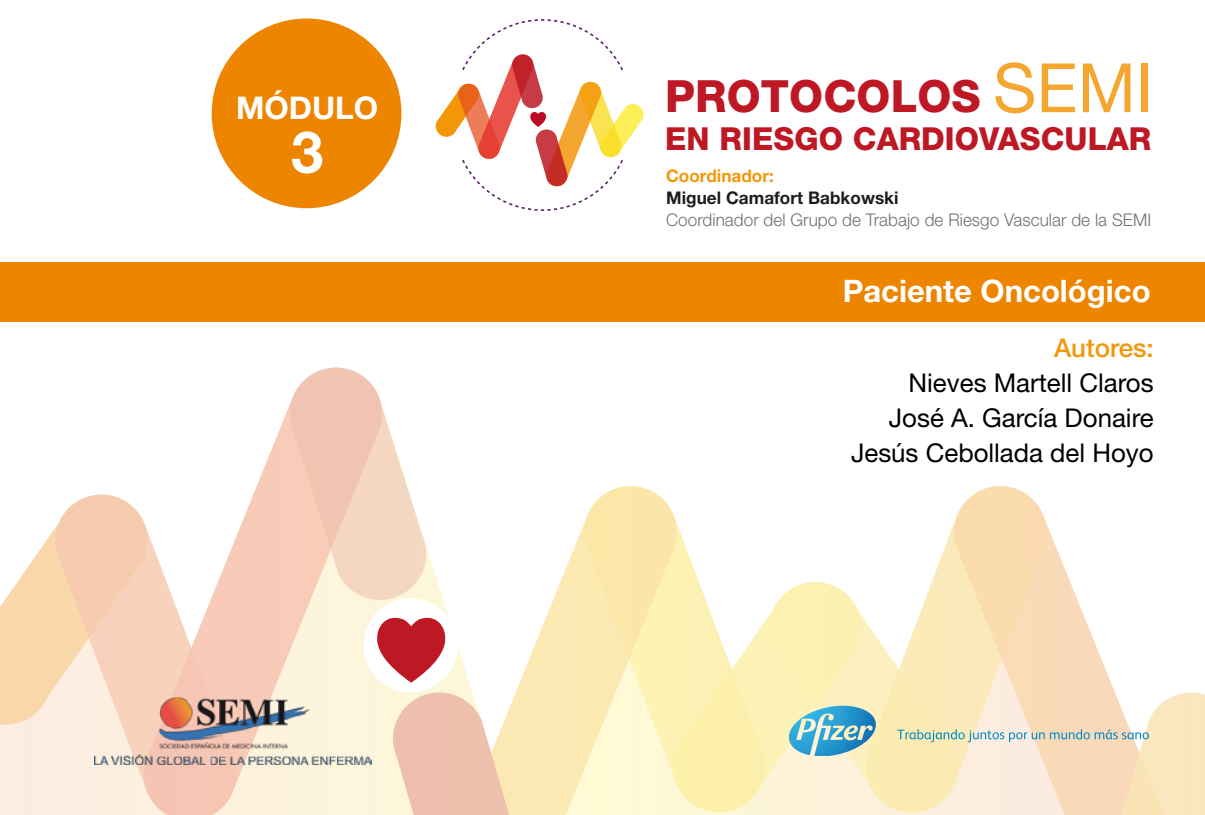
<style>
.page{position:relative;width:1205px;height:815px;background:#fff}
.page>*{position:absolute;margin:0;border:0;box-sizing:border-box;transform-origin:0 0}
.t1{font:700 58px "Helvetica Neue";color:#fff}
.t2{font:800 44.5px "Helvetica Neue";letter-spacing:.005em;color:#bd1823}
.t3{font:800 31.75px "Helvetica Neue";letter-spacing:.005em;color:#bd1823}
.t4{font:700 31.25px "Helvetica Neue";color:#fff}
.t5{font:700 31px "Helvetica Neue";color:#fff}
.t6{font:25.75px/35px "Helvetica Neue";color:#000;text-align:right}
.t7{font:500 25.75px "Helvetica Neue";color:#f39709}
.t8{font:300 17.5px "Helvetica Neue";color:#707172}
.t9{font:700 17.5px "Helvetica Neue";color:#1d1d1b}
.t10{font:700 17.5px "Helvetica Neue";color:#f39709}
.s1{font-weight:400;font-size:68.25px;color:rgb(243 151 9/.85)}
</style>
<div class="page">
<svg style="left:436px;top:19px;width:207px;height:192px"></svg>
<div style="left:212px;top:19px;width:189px;height:189px;background:#ee8500;border-radius:50%"></div>
<div style="left:0;top:262px;width:1205px;height:60px;background:#ee8500"></div>
<svg style="left:0;top:546px;width:954px;height:269px"></svg>
<svg style="left:0;top:494px;width:107px;height:237px"></svg>
<svg style="left:765px;top:582px;width:4px;height:230px"></svg>
<svg style="left:55px;top:495px;width:89px;height:320px;background:#f9dbc4"></svg>
<svg style="left:144px;top:404px;width:238px;height:411px"></svg>
<svg style="left:290px;top:368px;width:136px;height:232px"></svg>
<svg style="left:677px;top:524px;width:88px;height:288px;fill:#fcf2b4"></svg>
<svg style="left:438px;top:486px;width:239px;height:329px"></svg>
<svg style="left:769px;top:582px;width:96px;height:230px;background:#fcf2c2"></svg>
<svg style="left:865px;top:524px;width:89px;height:288px;fill:#fbebb9"></svg>
<svg style="left:954px;top:486px;width:161px;height:329px"></svg>
<div style="left:363px;top:598px;width:95px;height:95px;background:#fff;border-radius:50%"></div>
<svg style="left:377px;top:618px;width:160px;height:197px"></svg>
<svg style="left:789px;top:706px;width:87px;height:50px;background:#7dbccb"></svg>
<svg style="left:897px;top:729px;width:191px;height:13px;background:#c9d3c3"></svg>
<svg style="left:1083px;top:732px;width:7px;height:7px"></svg>
<svg style="left:1094px;top:692px;width:111px;height:123px;background:#f8e3c3"></svg>
<svg style="left:1142px;top:732px;width:7px;height:7px"></svg>
<img style="left:95px;top:697px;width:276px;height:68px">
<p class="t4" style="left:236px;top:89px;width:143px">MÓDULO</p>
<h1 class="t1" style="left:291px;top:116px;width:34px">3</h1>
<h2 class="t2" style="left:665px;top:70px;width:490px">PROTOCOLOS <span class="s1">SEMI</span></h2>
<p class="t3" style="left:665px;top:120px;width:488px">EN RIESGO CARDIOVASCULAR</p>
<p class="t10" style="left:666px;top:165px;width:109px">Coordinador:</p>
<p class="t9" style="left:666px;top:187px;width:234px">Miguel Camafort Babkowski</p>
<p class="t8" style="left:666px;top:209px;width:486px">Coordinador del Grupo de Trabajo de Riesgo Vascular de la SEMI</p>
<p class="t5" style="left:843px;top:272px;width:309px">Paciente Oncológico</p>
<p class="t7" style="left:1054px;top:332px;width:101px">Autores:</p>
<p class="t6" style="left:851px;top:364px;width:304px">Nieves Martell Claros<br>José A. García Donaire<br>Jesús Cebollada del Hoyo</p>
</div>
